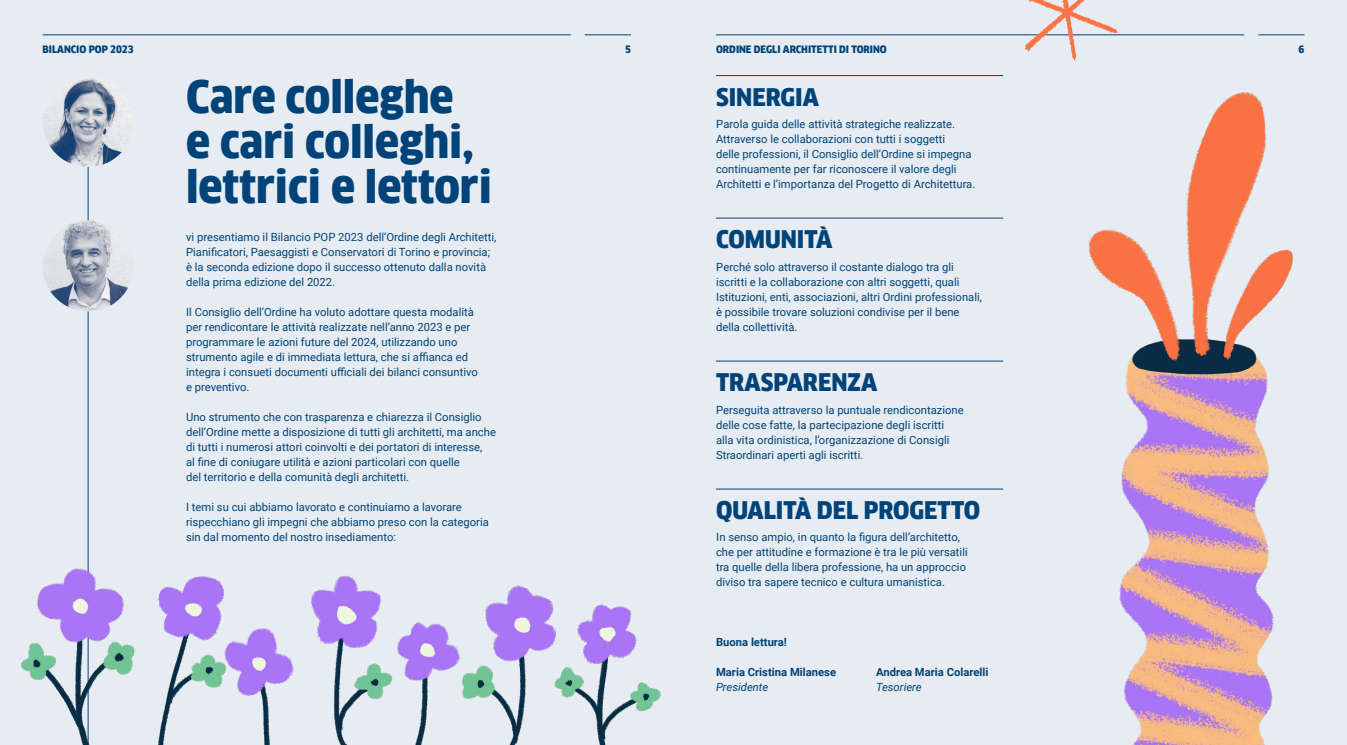
<style>
.page{position:relative;width:1347px;height:745px;background:#fff}
.page>*{position:absolute;margin:0;border:0;box-sizing:border-box;transform-origin:0 0}
.t1{font:900 43.75px/45px "Clan Offc Narr";color:#004379}
.t2{font:900 23.75px "Clan Offc Narr";color:#004379}
.t3{font:11.25px/15px "Roboto";color:#004379}
.t4{font:700 11.25px "Roboto";color:#004379}
.t5{font:italic 11.25px "Roboto";color:#004379}
.t6{font:900 10px "Clan Offc Narr";color:#004379}
</style>
<div class="page">
<div style="left:0;top:0;width:1346px;height:744px;background:#e6ecf1"></div>
<hr style="left:43px;top:35px;width:527px;height:1px;background:#004379">
<hr style="left:716px;top:35px;width:528px;height:1px;background:#004379">
<hr style="left:585px;top:35px;width:46px;height:1px;background:#004379">
<img style="left:43px;top:76px;width:91px;height:91px;border-radius:46px">
<hr style="left:88px;top:167px;width:1px;height:577px;background:#004379">
<img style="left:43px;top:220px;width:91px;height:91px;border-radius:46px">
<img style="left:21px;top:526px;width:640px;height:218px">
<img style="left:1017px;top:32px;width:288px;height:712px">
<hr style="left:716px;top:75px;width:287px;height:1px;background:#004379">
<hr style="left:716px;top:360px;width:287px;height:1px;background:#004379">
<hr style="left:716px;top:488px;width:287px;height:1px;background:#004379">
<hr style="left:716px;top:218px;width:287px;height:1px;background:#004379">
<img style="left:1022px;top:0;width:96px;height:61px">
<p class="t6" style="left:43px;top:44px;width:93px">BILANCIO POP 2023</p>
<p class="t6" style="left:625px;top:44px;width:7px">5</p>
<p class="t6" style="left:716px;top:44px;width:172px">ORDINE DEGLI ARCHITETTI DI TORINO</p>
<p class="t6" style="left:1298px;top:44px;width:7px">6</p>
<h1 class="t1" style="left:186px;top:75px;width:307px">Care colleghe<br>e cari colleghi, lettrici e lettori</h1>
<p class="t3" style="left:186px;top:229px;width:312px">vi presentiamo il Bilancio POP 2023 dell’Ordine degli Architetti, Pianificatori, Paesaggisti e Conservatori di Torino e provincia; è la seconda edizione dopo il successo ottenuto dalla novità della prima edizione del 2022.</p>
<p class="t3" style="left:186px;top:304px;width:293px">Il Consiglio dell’Ordine ha voluto adottare questa modalità per rendicontare le attività realizzate nell’anno 2023 e per programmare le azioni future del 2024, utilizzando uno strumento agile e di immediata lettura, che si affianca ed integra i consueti documenti ufficiali dei bilanci consuntivo e preventivo.</p>
<p class="t3" style="left:186px;top:409px;width:311px">Uno strumento che con trasparenza e chiarezza il Consiglio dell’Ordine mette a disposizione di tutti gli architetti, ma anche di tutti i numerosi attori coinvolti e dei portatori di interesse,<br>al fine di coniugare utilità e azioni particolari con quelle<br>del territorio e della comunità degli architetti.</p>
<p class="t3" style="left:186px;top:499px;width:304px">I temi su cui abbiamo lavorato e continuiamo a lavorare rispecchiano gli impegni che abbiamo preso con la categoria sin dal momento del nostro insediamento:</p>
<h2 class="t2" style="left:716px;top:84px;width:105px">SINERGIA</h2>
<p class="t3" style="left:716px;top:116px;width:261px">Parola guida delle attività strategiche realizzate.<br>Attraverso le collaborazioni con tutti i soggetti<br>delle professioni, il Consiglio dell’Ordine si impegna continuamente per far riconoscere il valore degli Architetti e l’importanza del Progetto di Architettura.</p>
<h2 class="t2" style="left:716px;top:226px;width:118px">COMUNITÀ</h2>
<p class="t3" style="left:716px;top:259px;width:267px">Perché solo attraverso il costante dialogo tra gli iscritti e la collaborazione con altri soggetti, quali Istituzioni, enti, associazioni, altri Ordini professionali, è possibile trovare soluzioni condivise per il bene della collettività.</p>
<h2 class="t2" style="left:716px;top:369px;width:163px">TRASPARENZA</h2>
<p class="t3" style="left:716px;top:401px;width:249px">Perseguita attraverso la puntuale rendicontazione delle cose fatte, la partecipazione degli iscritti alla vita ordinistica, l’organizzazione di Consigli Straordinari aperti agli iscritti.</p>
<h2 class="t2" style="left:716px;top:496px;width:266px">QUALITÀ DEL PROGETTO</h2>
<p class="t3" style="left:716px;top:529px;width:253px">In senso ampio, in quanto la figura dell’architetto, che per attitudine e formazione è tra le più versatili tra quelle della libera professione, ha un approccio diviso tra sapere tecnico e cultura umanistica.</p>
<p class="t4" style="left:716px;top:634px;width:72px">Buona lettura!</p>
<p class="t4" style="left:716px;top:664px;width:122px">Maria Cristina Milanese</p>
<p class="t5" style="left:716px;top:679px;width:54px">Presidente</p>
<p class="t4" style="left:876px;top:664px;width:114px">Andrea Maria Colarelli</p>
<p class="t5" style="left:876px;top:679px;width:47px">Tesoriere</p>
</div>
